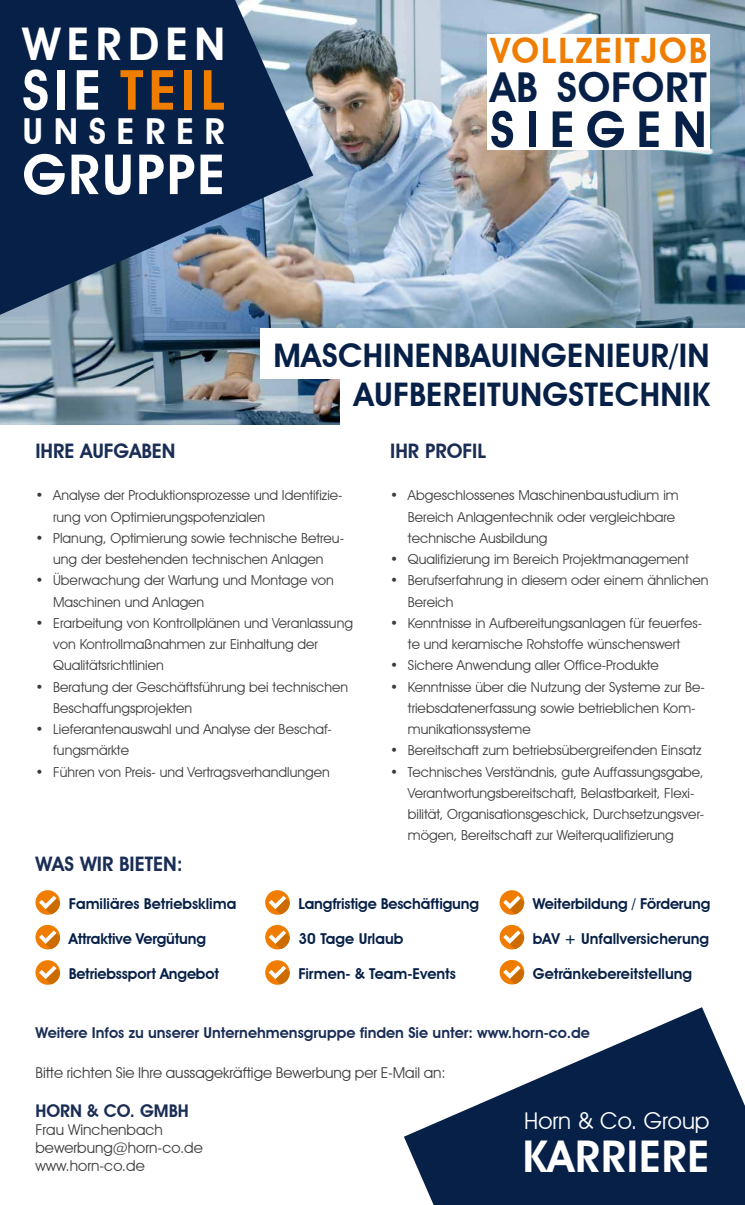
<style>
.page{position:relative;width:745px;height:1205px;background:#fff}
.page>*{position:absolute;margin:0;border:0;box-sizing:border-box;transform-origin:0 0}
.t1{font:600 55.5px "Avant Garde IT Cby BT";letter-spacing:.09em;color:#ef7d00}
.t2{font:600 55.5px "Avant Garde IT Cby BT";letter-spacing:.035em;color:#fff}
.t3{font:600 50px "Avant Garde IT Cby BT";letter-spacing:.225em;color:#062047}
.t4{font:600 45.12px "Avant Garde IT Cby BT";letter-spacing:.14em;color:#fff}
.t5{font:600 43.75px "Avant Garde IT Cby BT";letter-spacing:.02em;color:#fff}
.t6{font:600 41.25px "Avant Garde IT Cby BT";letter-spacing:.02em;color:#062047}
.t7{font:600 35.88px "Avant Garde IT Cby BT";letter-spacing:.295em;color:#fff}
.t8{font:600 35px "Avant Garde IT Cby BT";letter-spacing:.055em;color:#ef7d00}
.t9{font:600 32.5px/39px "Avant Garde IT Cby BT";letter-spacing:.01em;color:#062047;text-align:right}
.t10{font:23.12px "Avant Garde IT Cby BT";color:#fff}
.t11{font:600 20px "Avant Garde IT Cby BT";color:#1a2d55}
.t12{font:600 17.5px "Avant Garde IT Cby BT";color:#1a2d55}
.t13{font:600 15px "Avant Garde IT Cby BT";color:#062047}
.t14{font:15px/18px "Avant Garde IT Cby BT";color:#3c3c3b}
.t15{font:600 15px "Avant Garde IT Cby BT";color:#1a2d55}
.t16{font:13.75px/21.2px "Avant Garde IT Cby BT";color:#3c3c3b}
.s1{color:#fff}
</style>
<div class="page">
<img style="left:0;top:0;width:744px;height:424px">
<svg style="left:0;top:0;width:313px;height:315px;fill:#062047"></svg>
<svg style="left:404px;top:1007px;width:340px;height:198px;fill:#062047"></svg>
<div style="left:487px;top:34px;width:222px;height:116px;background:#fff"></div>
<div style="left:260px;top:329px;width:484px;height:50px;background:#fff"></div>
<div style="left:340px;top:365px;width:404px;height:63px;background:#fff"></div>
<svg style="left:35px;top:890px;width:25px;height:25px"></svg>
<svg style="left:39px;top:896px;width:21px;height:18px"></svg>
<div style="left:35px;top:925px;width:25px;height:24px;background:#f07d00;border-radius:50%"></div>
<svg style="left:39px;top:930px;width:21px;height:19px"></svg>
<svg style="left:35px;top:960px;width:25px;height:25px"></svg>
<svg style="left:39px;top:966px;width:21px;height:18px"></svg>
<div style="left:499px;top:890px;width:25px;height:25px;background:#f07d00;border-radius:50%"></div>
<svg style="left:503px;top:896px;width:21px;height:18px"></svg>
<svg style="left:499px;top:925px;width:25px;height:24px"></svg>
<svg style="left:503px;top:930px;width:21px;height:19px"></svg>
<svg style="left:499px;top:960px;width:25px;height:24px"></svg>
<svg style="left:503px;top:965px;width:21px;height:19px"></svg>
<div style="left:265px;top:890px;width:24px;height:25px;background:#f07d00;border-radius:50%"></div>
<svg style="left:268px;top:896px;width:21px;height:18px"></svg>
<div style="left:265px;top:925px;width:24px;height:24px;background:#f07d00;border-radius:50%"></div>
<svg style="left:268px;top:930px;width:21px;height:19px"></svg>
<div style="left:265px;top:960px;width:24px;height:25px;background:#f07d00;border-radius:50%"></div>
<svg style="left:268px;top:966px;width:21px;height:18px"></svg>
<h3 class="t4" style="left:22px;top:17px;width:204px">WERDEN</h3>
<h1 class="t1" style="left:22px;top:57px;width:204px"><span class="s1">SIE</span> TEIL</h1>
<h3 class="t7" style="left:22px;top:110px;width:204px">UNSERER</h3>
<h1 class="t2" style="left:22px;top:141px;width:204px">GRUPPE</h1>
<h3 class="t8" style="left:490px;top:30px;width:218px">VOLLZEITJOB</h3>
<h3 class="t6" style="left:490px;top:63px;width:218px">AB SOFORT</h3>
<h2 class="t3" style="left:490px;top:99px;width:218px">SIEGEN</h2>
<h3 class="t9" style="left:273px;top:336px;width:437px">MASCHINENBAUINGENIEUR/IN<br>AUFBEREITUNGSTECHNIK</h3>
<h3 class="t11" style="left:35px;top:439px;width:141px">IHRE AUFGABEN</h3>
<p class="t16" style="left:53px;top:485px;width:291px;text-indent:-18px">• Analyse der Produktionsprozesse und Identifizie&shy;rung von Optimierungspotenzialen</p>
<p class="t16" style="left:35px;top:527px;width:310px;text-align:center">• Planung, Optimierung sowie technische Betreu&shy;ung der bestehenden technischen Anlagen</p>
<p class="t16" style="left:53px;top:570px;width:282px;text-indent:-18px">• Überwachung der Wartung und Montage von<br>Maschinen und Anlagen</p>
<p class="t16" style="left:53px;top:612px;width:301px;text-indent:-18px">• Erarbeitung von Kontrollplänen und Veranlassung von Kontrollmaßnahmen zur Einhaltung der<br>Qualitätsrichtlinien</p>
<p class="t16" style="left:53px;top:676px;width:296px;text-indent:-18px">• Beratung der Geschäftsführung bei technischen<br>Beschaffungsprojekten</p>
<p class="t16" style="left:53px;top:718px;width:280px;text-indent:-18px">• Lieferantenauswahl und Analyse der Beschaf&shy;fungsmärkte</p>
<p class="t16" style="left:35px;top:761px;width:295px">• Führen von Preis- und Vertragsverhandlungen</p>
<h3 class="t11" style="left:390px;top:439px;width:97px">IHR PROFIL</h3>
<p class="t16" style="left:407px;top:485px;width:272px;text-indent:-18px">• Abgeschlossenes Maschinenbaustudium im<br>Bereich Anlagentechnik oder vergleichbare technische Ausbildung</p>
<p class="t16" style="left:390px;top:548px;width:300px">• Qualifizierung im Bereich Projektmanagement</p>
<p class="t16" style="left:407px;top:570px;width:302px;text-indent:-18px">• Berufserfahrung in diesem oder einem ähnlichen<br>Bereich</p>
<p class="t16" style="left:390px;top:612px;width:313px;text-align:center">• Kenntnisse in Aufbereitungsanlagen für feuerfes&shy;te und keramische Rohstoffe wünschenswert</p>
<p class="t16" style="left:390px;top:655px;width:270px">• Sichere Anwendung aller Office-Produkte</p>
<p class="t16" style="left:407px;top:676px;width:298px;text-indent:-18px">• Kenntnisse über die Nutzung der Systeme zur Be&shy;triebsdatenerfassung sowie betrieblichen Kom&shy;munikationssysteme</p>
<p class="t16" style="left:390px;top:740px;width:313px">• Bereitschaft zum betriebsübergreifenden Einsatz</p>
<p class="t16" style="left:407px;top:761px;width:297px;text-indent:-18px">• Technisches Verständnis, gute Auffassungsgabe, Verantwortungsbereitschaft, Belastbarkeit, Flexi&shy;bilität, Organisationsgeschick, Durchsetzungsver&shy;mögen, Bereitschaft zur Weiterqualifizierung</p>
<h3 class="t11" style="left:35px;top:852px;width:149px">WAS WIR BIETEN:</h3>
<p class="t13" style="left:69px;top:895px;width:169px">Familiäres Betriebsklima</p>
<p class="t13" style="left:69px;top:930px;width:139px">Attraktive Vergütung</p>
<p class="t13" style="left:69px;top:965px;width:152px">Betriebssport Angebot</p>
<p class="t13" style="left:298px;top:895px;width:182px">Langfristige Beschäftigung</p>
<p class="t13" style="left:298px;top:930px;width:106px">30 Tage Urlaub</p>
<p class="t13" style="left:298px;top:965px;width:159px">Firmen- &amp; Team-Events</p>
<p class="t13" style="left:532px;top:895px;width:179px">Weiterbildung / Förderung</p>
<p class="t13" style="left:532px;top:930px;width:178px">bAV + Unfallversicherung</p>
<p class="t13" style="left:532px;top:965px;width:161px">Getränkebereitstellung</p>
<p class="t15" style="left:35px;top:1024px;width:555px">Weitere Infos zu unserer Unternehmensgruppe finden Sie unter: www.horn-co.de</p>
<p class="t14" style="left:35px;top:1063px;width:411px">Bitte richten Sie Ihre aussagekräftige Bewerbung per E-Mail an:</p>
<p class="t12" style="left:35px;top:1100px;width:155px">HORN &amp; CO. GMBH</p>
<p class="t14" style="left:35px;top:1120px;width:169px">Frau Winchenbach bewerbung@horn-co.de www.horn-co.de</p>
<h3 class="t10" style="left:524px;top:1106px;width:187px">Horn &amp; Co. Group</h3>
<h3 class="t5" style="left:522px;top:1130px;width:188px">KARRIERE</h3>
</div>
